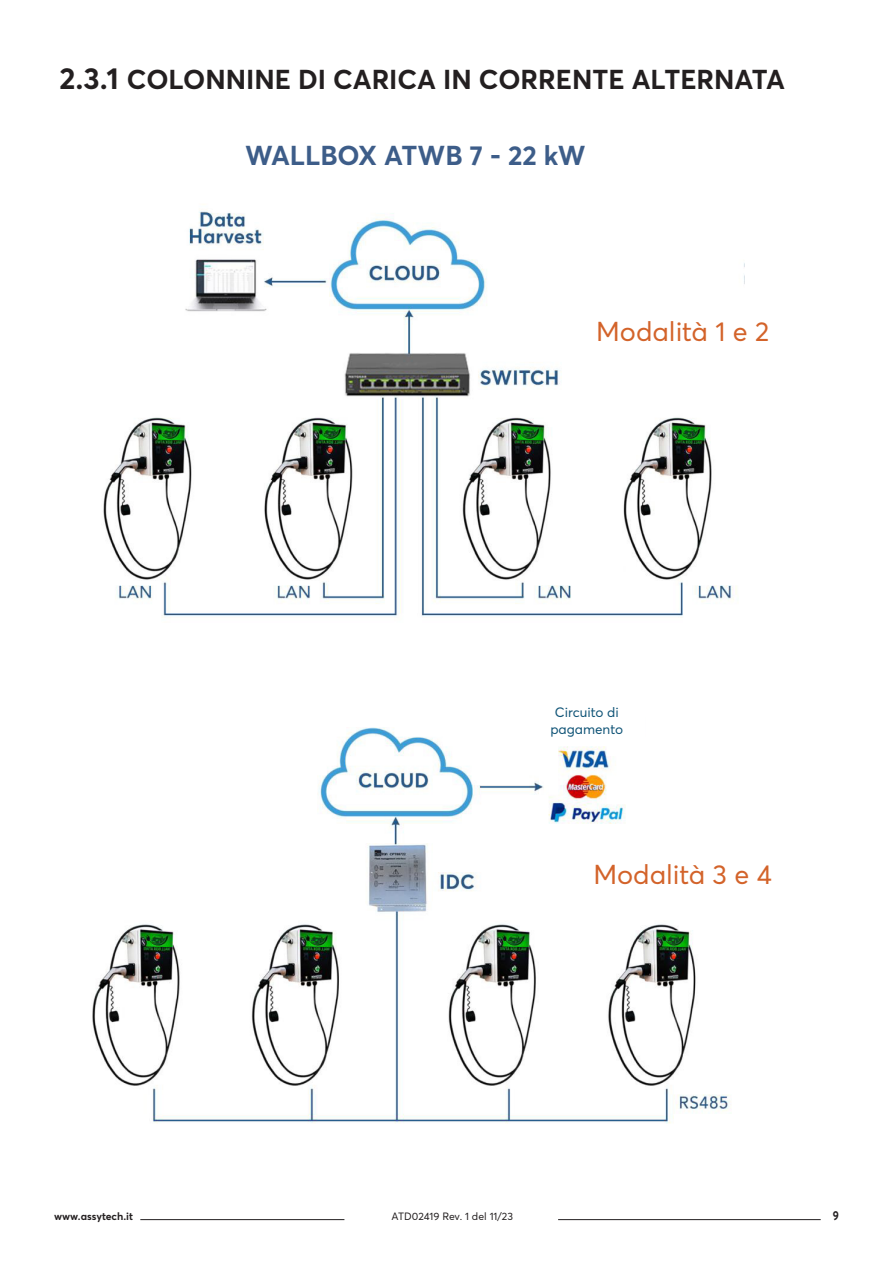
<style>
.page{position:relative;width:893px;height:1263px;background:#fff}
.page>*{position:absolute;margin:0;border:0;box-sizing:border-box;transform-origin:0 0}
.t1{font:700 27px "Averta";color:#231f20}
.t2{font:27px "Averta";color:#d3632a}
.t3{font:700 27px "Averta";color:#3d5d89}
.t4{font:13.5px "Averta";color:#105477}
.t5{font:700 12.75px "Averta";color:#231f20;scale:.82 1}
.t6{font:10.5px "Averta";color:#231f20}
.t7{font:700 10.5px "Averta";color:#231f20}
.s1{font-size:30px}
</style>
<div class="page">
<hr style="left:558px;top:1219px;width:263px;height:1px;background:#231f20">
<hr style="left:140px;top:1219px;width:204px;height:1px;background:#231f20">
<img style="left:103px;top:211px;width:634px;height:407px">
<img style="left:92px;top:727px;width:637px;height:397px">
<div style="left:528px;top:695px;width:117px;height:50px;background:#fff"></div>
<p class="t1" style="left:60px;top:62px;width:727px"><span class="s1">2.3.1</span> COLONNINE DI CARICA IN CORRENTE ALTERNATA</p>
<p class="t3" style="left:245px;top:139px;width:342px">WALLBOX ATWB 7 - 22 kW</p>
<p class="t2" style="left:596px;top:315px;width:175px">Modalità 1 e 2</p>
<p class="t4" style="left:555px;top:704px;width:65px">Circuito di</p>
<p class="t4" style="left:550px;top:720px;width:74px">pagamento</p>
<p class="t2" style="left:593px;top:857px;width:180px">Modalità 3 e 4</p>
<p class="t7" style="left:54px;top:1209px;width:81px">www.assytech.it</p>
<p class="t6" style="left:392px;top:1209px;width:123px">ATD02419 Rev. 1 del 11/23</p>
<p class="t5" style="left:833px;top:1207px;width:9px">9</p>
</div>
